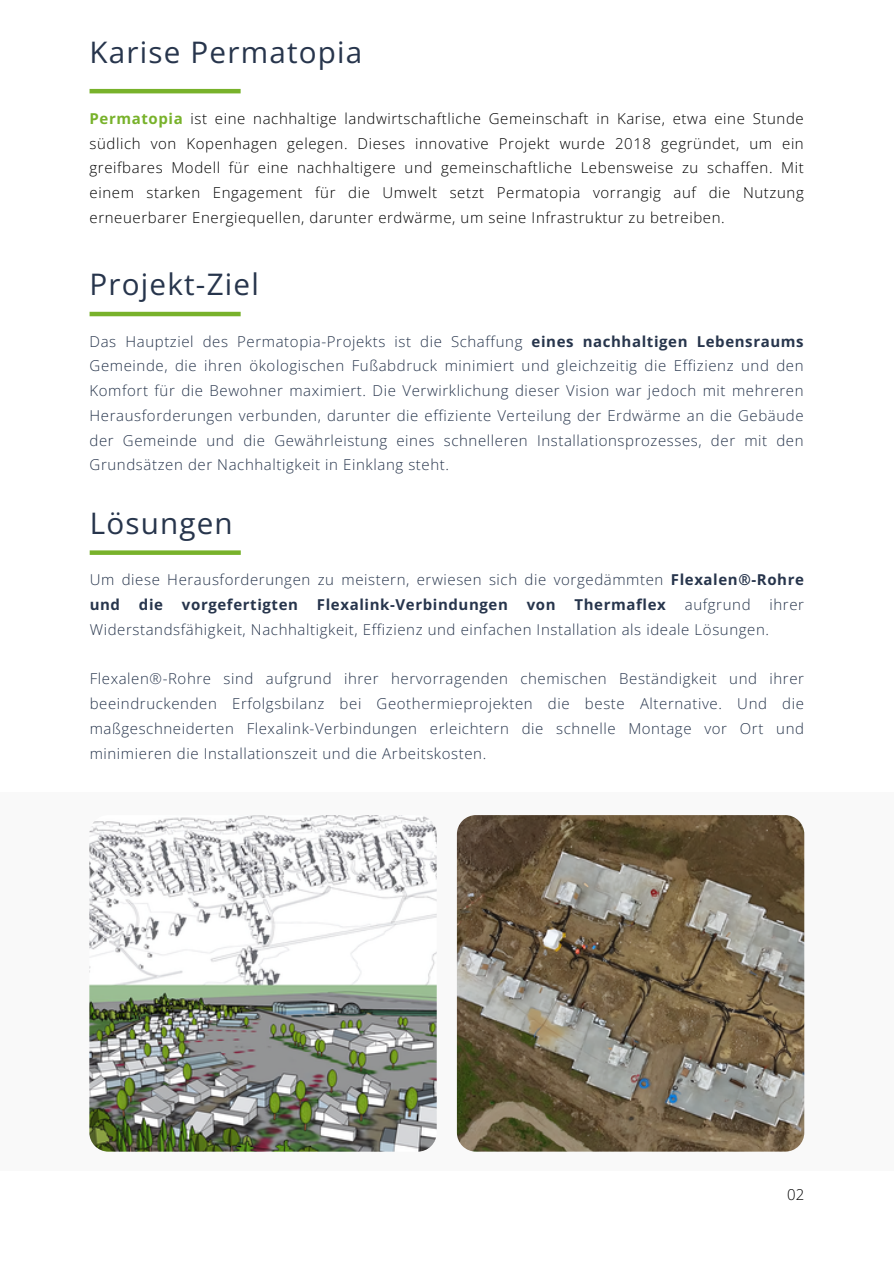
<style>
.page{position:relative;width:894px;height:1264px;background:#fff}
.page>*{position:absolute;margin:0;border:0;box-sizing:border-box;transform-origin:0 0}
.t1{font:29.7px "Open Sans";letter-spacing:.04em;color:#27354c}
.t2{font:300 15px/24.8px "Open Sans";letter-spacing:.04em;color:#27354c;text-align:justify}
.t3{font:300 15px/24.8px "Open Sans";letter-spacing:.04em;color:#000;text-align:justify}
.t4{font:700 15px "Open Sans";letter-spacing:.04em;color:#27354c}
.s1{font-weight:700;color:#78b22b}
.s2{font-weight:700}
</style>
<div class="page">
<hr style="left:89px;top:312px;width:151px;height:4px;background:#78b22b">
<div style="left:90px;top:550px;width:151px;height:5px;background:#78b22b"></div>
<hr style="left:89px;top:89px;width:151px;height:4px;background:#78b22b">
<div style="left:0;top:792px;width:893px;height:378px;background:#f9f9f9"></div>
<img style="left:89px;top:815px;width:347px;height:336px">
<img style="left:457px;top:815px;width:346px;height:336px">
<p class="t1" style="left:89px;top:31px;width:274px">Karise Permatopia</p>
<p class="t3" style="left:89px;top:105px;width:715px"><span class="s1">Permatopia</span> ist eine nachhaltige landwirtschaftliche Gemeinschaft in Karise, etwa eine Stunde südlich von Kopenhagen gelegen. Dieses innovative Projekt wurde 2018 gegründet, um ein greifbares Modell für eine nachhaltigere und gemeinschaftliche Lebensweise zu schaffen. Mit einem starken Engagement für die Umwelt setzt Permatopia vorrangig auf die Nutzung erneuerbarer Energiequellen, darunter erdwärme, um seine Infrastruktur zu betreiben.</p>
<p class="t1" style="left:90px;top:263px;width:171px">Projekt-Ziel</p>
<p class="t2" style="left:89px;top:328px;width:715px">Das Hauptziel des Permatopia-Projekts ist die Schaffung <span class="s2">eines nachhaltigen Lebensraums </span>Gemeinde, die ihren ökologischen Fußabdruck minimiert und gleichzeitig die Effizienz und den Komfort für die Bewohner maximiert. Die Verwirklichung dieser Vision war jedoch mit mehreren Herausforderungen verbunden, darunter die effiziente Verteilung der Erdwärme an die Gebäude der Gemeinde und die Gewährleistung eines schnelleren Installationsprozesses, der mit den Grundsätzen der Nachhaltigkeit in Einklang steht.</p>
<h1 class="t1" style="left:90px;top:502px;width:144px">Lösungen</h1>
<p class="t2" style="left:90px;top:567px;width:715px">Um diese Herausforderungen zu meistern, erwiesen sich die vorgedämmten <span class="s2">Flexalen®-Rohre und</span></p>
<p class="t4" style="left:139px;top:594px;width:26px">die</p>
<p class="t4" style="left:182px;top:594px;width:118px">vorgefertigten</p>
<p class="t4" style="left:317px;top:594px;width:192px">Flexalink-Verbindungen</p>
<p class="t4" style="left:526px;top:594px;width:30px">von</p>
<p class="t4" style="left:574px;top:594px;width:93px">Thermaflex</p>
<p class="t2" style="left:684px;top:592px;width:67px">aufgrund</p>
<p class="t2" style="left:769px;top:592px;width:36px">ihrer</p>
<p class="t2" style="left:90px;top:616px;width:680px">Widerstandsfähigkeit, Nachhaltigkeit, Effizienz und einfachen Installation als ideale Lösungen.</p>
<h1 class="t2" style="left:90px;top:666px;width:715px">Flexalen®-Rohre sind aufgrund ihrer hervorragenden chemischen Beständigkeit und ihrer beeindruckenden Erfolgsbilanz bei Geothermieprojekten die beste Alternative. Und die maßgeschneiderten Flexalink-Verbindungen erleichtern die schnelle Montage vor Ort und minimieren die Installationszeit und die Arbeitskosten.</h1>
<p class="t3" style="left:787px;top:1181px;width:19px">02</p>
</div>
